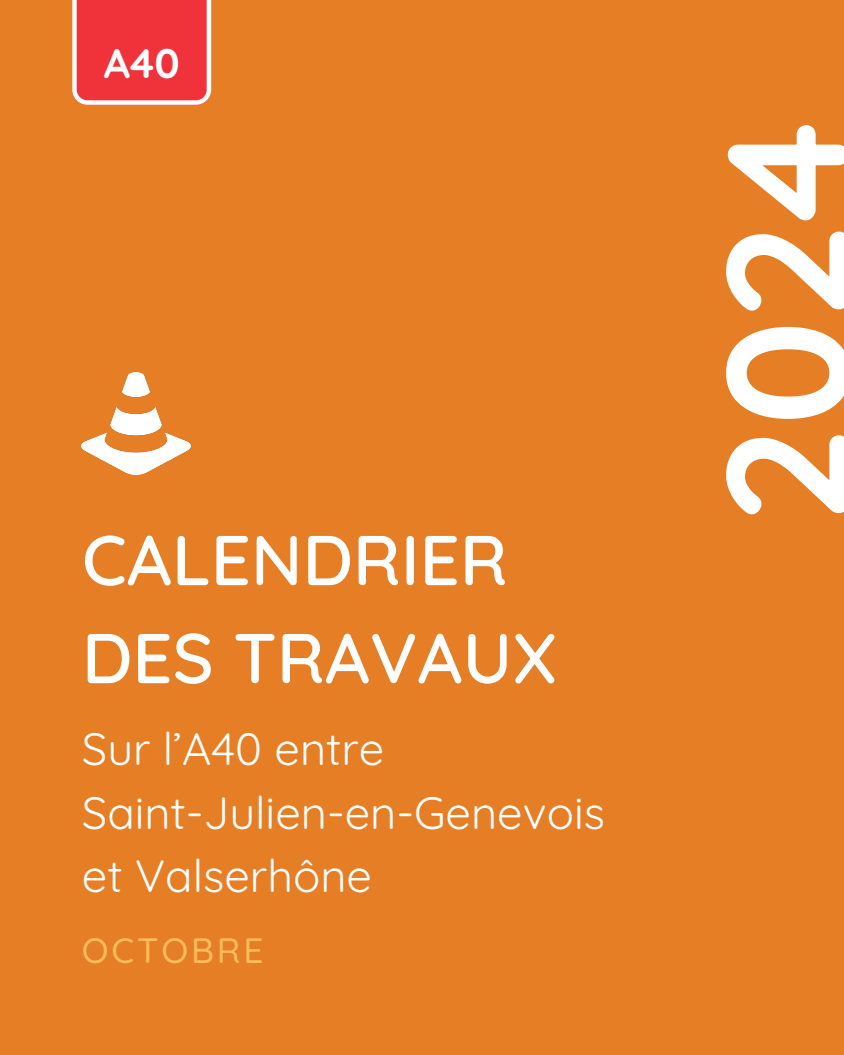
<style>
.page{position:relative;width:844px;height:1055px;background:#fff}
.page>*{position:absolute;margin:0;border:0;box-sizing:border-box;transform-origin:0 0}
.t1{font:700 172.12px "Quicksand";color:#fff}
.t2{font:600 70.35px/98px "Quicksand";color:#fff}
.t3{font:45.22px/63.3px "Quicksand";color:#fff}
.t4{font:700 41.25px "Quicksand";color:#fff}
.t5{font:500 35.17px "Quicksand";letter-spacing:.08em;color:#ffbd59}
</style>
<div class="page">
<div style="left:0;top:0;width:844px;height:1054px;background:#e57e25"></div>
<svg style="left:72px;top:0;width:139px;height:105px;background:#f1474e"></svg>
<img style="left:82px;top:373px;width:109px;height:102px">
<h3 class="t4" style="left:104px;top:37px;width:77px">A40</h3>
<p class="t2" style="left:82px;top:510px;width:477px">CALENDRIER<br>DES TRAVAUX</p>
<h4 class="t3" style="left:82px;top:716px;width:524px">Sur l’A40 entre<br>Saint-Julien-en-Genevois et Valserhône</h4>
<p class="t5" style="left:82px;top:927px;width:183px">OCTOBRE</p>
<h2 class="t1" style="left:676px;top:524px;width:404px;rotate:-90deg">2024</h2>
</div>
